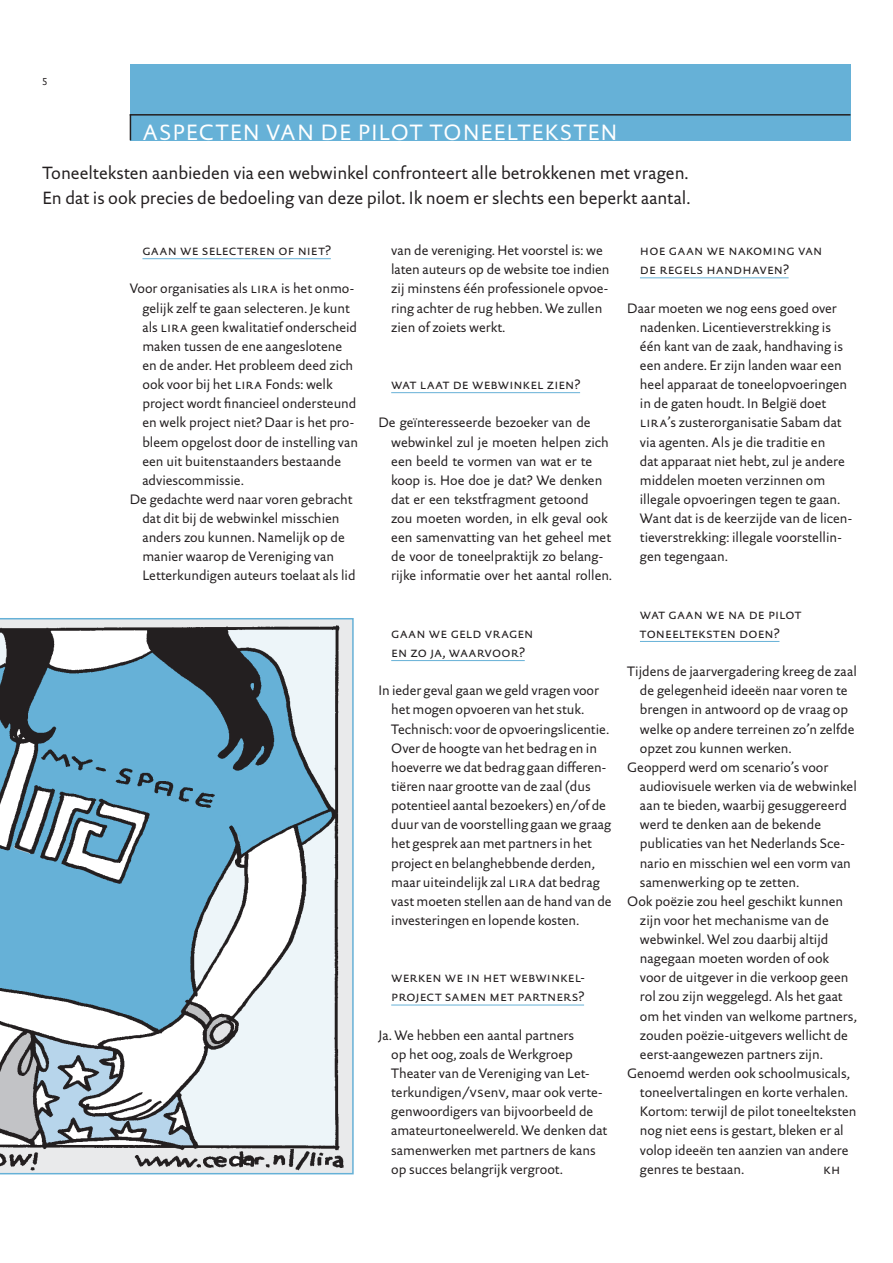
<style>
.page{position:relative;width:893px;height:1263px;background:#fff}
.page>*{position:absolute;margin:0;border:0;box-sizing:border-box;transform-origin:0 0}
.t1{font:22.5px "DTL Documenta Sans ST";color:#fff}
.t2{font:18px/25.5px "DTL Documenta Sans ST";letter-spacing:-.005em;color:#231f20}
.t3{font:13.8px/19.2px "DTL Documenta Sans ST";letter-spacing:-.005em;color:#231f20}
.t4{font:13.8px/19.2px "DTL Documenta Sans T Caps";letter-spacing:.005em;color:#231f20}
.s1{font-family:"DTL Documenta Sans T Caps"}
</style>
<div class="page">
<hr style="left:142px;top:258px;width:189px;height:1px;background:#66b1d7">
<hr style="left:391px;top:392px;width:189px;height:1px;background:#66b1d7">
<hr style="left:391px;top:660px;width:134px;height:1px;background:#66b1d7">
<hr style="left:391px;top:1005px;width:193px;height:1px;background:#66b1d7">
<hr style="left:640px;top:277px;width:149px;height:1px;background:#66b1d7">
<hr style="left:640px;top:641px;width:139px;height:1px;background:#66b1d7">
<div style="left:130px;top:64px;width:720px;height:76px;background:#66b1d7"></div>
<hr style="left:130px;top:114px;width:720px;height:2px;background:#231f20">
<svg style="left:130px;top:116px;width:1px;height:24px"></svg>
<svg style="left:0;top:618px;width:354px;height:556px;background:#9bb8c8"></svg>
<h1 class="t1" style="left:142px;top:119px;width:16px">aspecten</h1>
<h1 class="t1" style="left:267px;top:119px;width:17px">van</h1>
<h1 class="t1" style="left:321px;top:119px;width:125px">de pilot tonee</h1>
<h1 class="t1" style="left:507px;top:119px;width:26px">lteksten</h1>
<h2 class="t2" style="left:43px;top:160px;width:649px">Toneelteksten aanbieden via een webwinkel confronteert alle betrokkenen met vragen.<br>En dat is ook precies de bedoeling van deze pilot. Ik noem er slechts een beperkt aantal.</h2>
<p class="t4" style="left:142px;top:241px;width:190px">gaan we selecteren of niet?</p>
<p class="t3" style="left:130px;top:279px;width:226px">Voor organisaties als <span class="s1">lira</span> is het onmo-</p>
<p class="t3" style="left:142px;top:298px;width:209px">gelijk zelf te gaan selecteren. Je kunt</p>
<p class="t3" style="left:142px;top:317px;width:216px">als <span class="s1">lira</span> geen kwalitatief onderscheid</p>
<p class="t3" style="left:142px;top:336px;width:201px">maken tussen de ene aangeslotene</p>
<p class="t3" style="left:142px;top:355px;width:212px">en de ander. Het probleem deed zich</p>
<p class="t3" style="left:142px;top:375px;width:192px">ook voor bij het <span class="s1">lira</span> Fonds: welk</p>
<p class="t3" style="left:142px;top:394px;width:216px">project wordt financieel ondersteund</p>
<p class="t3" style="left:142px;top:413px;width:213px">en welk project niet? Daar is het pro-</p>
<p class="t3" style="left:142px;top:432px;width:217px">bleem opgelost door de instelling van</p>
<p class="t3" style="left:142px;top:451px;width:200px">een uit buitenstaanders bestaande</p>
<p class="t3" style="left:142px;top:470px;width:103px">adviescommissie.</p>
<p class="t3" style="left:130px;top:489px;width:224px">De gedachte werd naar voren gebracht</p>
<p class="t3" style="left:142px;top:509px;width:198px">dat dit bij de webwinkel misschien</p>
<p class="t3" style="left:142px;top:528px;width:204px">anders zou kunnen. Namelijk op de</p>
<p class="t3" style="left:142px;top:547px;width:193px">manier waarop de Vereniging van</p>
<p class="t3" style="left:142px;top:566px;width:215px">Letterkundigen auteurs toelaat als lid</p>
<p class="t3" style="left:391px;top:241px;width:220px">van de vereniging. Het voorstel is: we laten auteurs op de website toe indien zij minstens één professionele opvoe&shy;ring achter de rug hebben. We zullen zien of zoiets werkt.</p>
<p class="t4" style="left:391px;top:375px;width:191px">wat laat de webwinkel zien?</p>
<p class="t3" style="left:391px;top:413px;width:222px;text-indent:-13px">De geïnteresseerde bezoeker van de webwinkel zul je moeten helpen zich een beeld te vormen van wat er te koop is. Hoe doe je dat? We denken dat er een tekstfragment getoond zou moeten worden, in elk geval ook een samenvatting van het geheel met de voor de toneelpraktijk zo belang&shy;rijke informatie over het aantal rollen.</p>
<p class="t4" style="left:391px;top:623px;width:144px">gaan we geld vragen en zo ja, waarvoor?</p>
<p class="t3" style="left:391px;top:681px;width:222px;text-indent:-13px">In ieder geval gaan we geld vragen voor het mogen opvoeren van het stuk.<br>Technisch: voor de opvoeringslicentie.<br>Over de hoogte van het bedrag en in hoeverre we dat bedrag gaan differen&shy;tiëren naar grootte van de zaal (dus potentieel aantal bezoekers) en/of de duur van de voorstelling gaan we graag het gesprek aan met partners in het project en belanghebbende derden, maar uiteindelijk zal <span class="s1">lira</span> dat bedrag vast moeten stellen aan de hand van de investeringen en lopende kosten.</p>
<p class="t4" style="left:391px;top:968px;width:195px">werken we in het webwinkel&shy;project samen met partners?</p>
<p class="t3" style="left:391px;top:1025px;width:218px;text-indent:-13px">Ja. We hebben een aantal partners<br>op het oog, zoals de Werkgroep Theater van de Vereniging van Let&shy;terkundigen/<span class="s1">vs</span>en<span class="s1">v</span>, maar ook verte&shy;genwoordigers van bijvoorbeeld de amateurtoneelwereld. We denken dat samenwerken met partners de kans op succes belangrijk vergroot.</p>
<p class="t4" style="left:640px;top:241px;width:184px">hoe gaan we nakoming van de regels handhaven?</p>
<p class="t3" style="left:640px;top:298px;width:214px;text-indent:-13px">Daar moeten we nog eens goed over nadenken. Licentieverstrekking is één kant van de zaak, handhaving is een andere. Er zijn landen waar een heel apparaat de toneelopvoeringen in de gaten houdt. In België doet <span class="s1">lira</span>’s zusterorganisatie Sabam dat via agenten. Als je die traditie en<br>dat apparaat niet hebt, zul je andere middelen moeten verzinnen om illegale opvoeringen tegen te gaan.<br>Want dat is de keerzijde van de licen&shy;tieverstrekking: illegale voorstellin&shy;gen tegengaan.</p>
<p class="t4" style="left:640px;top:604px;width:163px">wat gaan we na de pilot toneelteksten doen?</p>
<p class="t3" style="left:627px;top:662px;width:231px">Tijdens de jaarvergadering kreeg de zaal</p>
<p class="t3" style="left:640px;top:681px;width:209px">de gelegenheid ideeën naar voren te</p>
<p class="t3" style="left:640px;top:700px;width:210px">brengen in antwoord op de vraag op</p>
<p class="t3" style="left:640px;top:719px;width:216px">welke op andere terreinen zo’n zelfde</p>
<p class="t3" style="left:640px;top:738px;width:153px">opzet zou kunnen werken.</p>
<p class="t3" style="left:627px;top:757px;width:203px">Geopperd werd om scenario’s voor</p>
<p class="t3" style="left:640px;top:776px;width:218px">audiovisuele werken via de webwinkel</p>
<p class="t3" style="left:640px;top:796px;width:208px">aan te bieden, waarbij gesuggereerd</p>
<p class="t3" style="left:640px;top:815px;width:183px">werd te denken aan de bekende</p>
<p class="t3" style="left:640px;top:834px;width:207px">publicaties van het Nederlands Sce-</p>
<p class="t3" style="left:640px;top:853px;width:212px">nario en misschien wel een vorm van</p>
<p class="t3" style="left:640px;top:872px;width:161px">samenwerking op te zetten.</p>
<p class="t3" style="left:627px;top:891px;width:217px">Ook poëzie zou heel geschikt kunnen</p>
<p class="t3" style="left:640px;top:910px;width:190px">zijn voor het mechanisme van de</p>
<p class="t3" style="left:640px;top:929px;width:190px">webwinkel. Wel zou daarbij altijd</p>
<p class="t3" style="left:640px;top:949px;width:191px">nagegaan moeten worden of ook</p>
<p class="t3" style="left:640px;top:968px;width:210px">voor de uitgever in die verkoop geen</p>
<p class="t3" style="left:640px;top:987px;width:204px">rol zou zijn weggelegd. Als het gaat</p>
<p class="t3" style="left:640px;top:1006px;width:218px">om het vinden van welkome partners,</p>
<p class="t3" style="left:640px;top:1025px;width:210px">zouden poëzie-uitgevers wellicht de</p>
<p class="t3" style="left:640px;top:1044px;width:184px">eerst-aangewezen partners zijn.</p>
<p class="t3" style="left:627px;top:1063px;width:224px">Genoemd werden ook schoolmusicals,</p>
<p class="t3" style="left:640px;top:1083px;width:209px">toneelvertalingen en korte verhalen.</p>
<p class="t3" style="left:640px;top:1102px;width:218px">Kortom: terwijl de pilot toneelteksten</p>
<p class="t3" style="left:640px;top:1121px;width:205px">nog niet eens is gestart, bleken er al</p>
<p class="t3" style="left:640px;top:1140px;width:210px">volop ideeën ten aanzien van andere</p>
<p class="t3" style="left:640px;top:1159px;width:106px">genres te bestaan.</p>
<p class="t4" style="left:823px;top:1159px;width:18px">kh</p>
</div>
